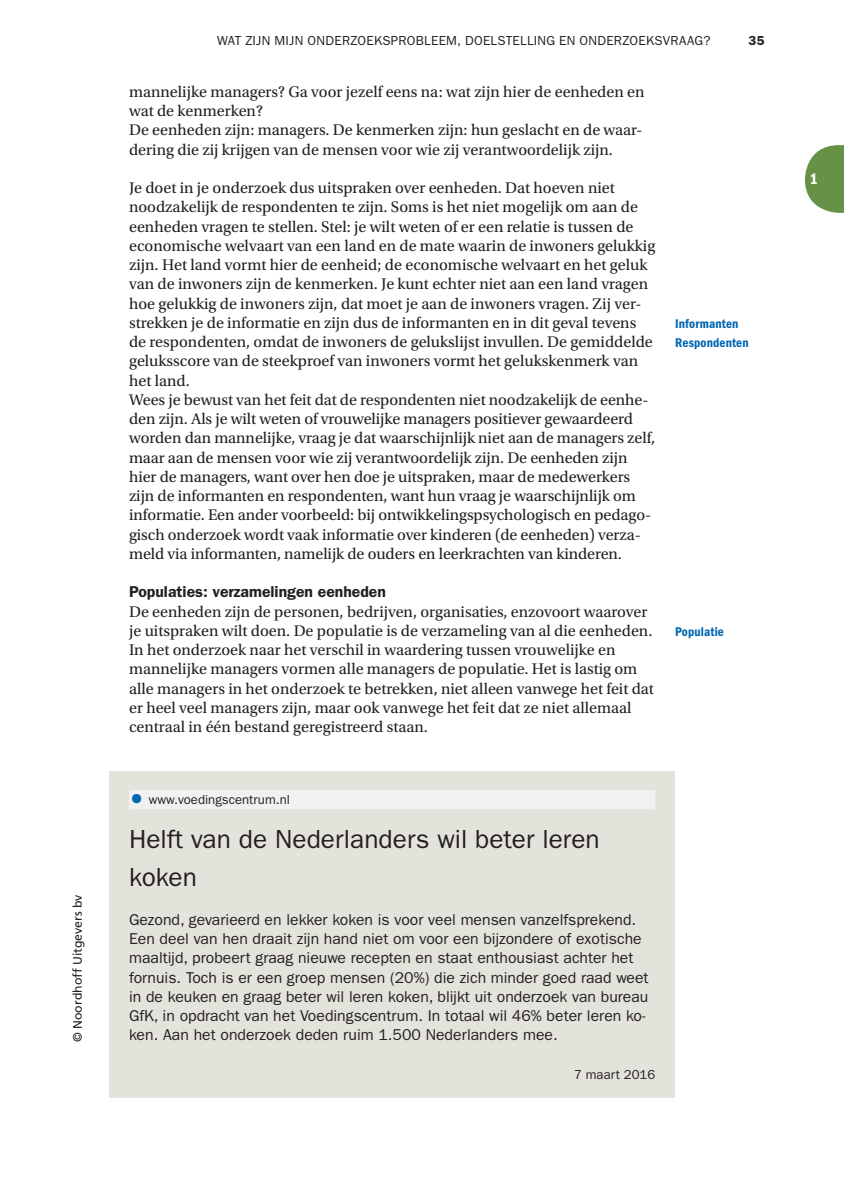
<style>
.page{position:relative;width:844px;height:1191px;background:#fff}
.page>*{position:absolute;margin:0;border:0;box-sizing:border-box;transform-origin:0 0}
.t1{font:26.25px/38.5px "ITC Franklin Gothic Std";color:#231f20}
.t2{font:16.1px/19.2px "Utopia Std";color:#231f20}
.t3{font:15.75px/19.2px "ITC Franklin Gothic Std";color:#231f20}
.t4{font:600 15.75px "ITC Franklin Gothic Std";color:#231f20}
.t5{font:15.75px "ITC Franklin Gothic Std Dm Cd";color:#fff}
.t6{font:13.12px "ITC Franklin Gothic Std";letter-spacing:.015em;color:#231f20}
.t7{font:13.12px/19.2px "ITC Franklin Gothic Std Dm Cd";letter-spacing:.01em;color:#0067b1}
.t8{font:600 13.12px "ITC Franklin Gothic Std";color:#231f20}
.t9{font:12.25px "Frutiger LT Std";color:#231f20}
</style>
<div class="page">
<svg style="left:804px;top:145px;width:39px;height:68px"></svg>
<div style="left:109px;top:771px;width:566px;height:327px;background:#e3e2db"></div>
<div style="left:129px;top:790px;width:526px;height:19px;background:#f1f1f2"></div>
<p class="t9" style="left:72px;top:1042px;width:149px;rotate:-90deg">© Noordhoff Uitgevers bv</p>
<p class="t6" style="left:217px;top:35px;width:495px">WAT ZIJN MIJN ONDERZOEKSPROBLEEM, DOELSTELLING EN ONDERZOEKSVRAAG?</p>
<p class="t8" style="left:748px;top:35px;width:18px">35</p>
<p class="t2" style="left:129px;top:83px;width:517px">mannelijke managers? Ga voor jezelf eens na: wat zijn hier de eenheden en wat de kenmerken?<br>De eenheden zijn: managers. De kenmerken zijn: hun geslacht en de waar&shy;dering die zij krijgen van de mensen voor wie zij verantwoordelijk zijn.</p>
<p class="t2" style="left:129px;top:180px;width:527px">Je doet in je onderzoek dus uitspraken over eenheden. Dat hoeven niet noodzakelijk de respondenten te zijn. Soms is het niet mogelijk om aan de eenheden vragen te stellen. Stel: je wilt weten of er een relatie is tussen de economische welvaart van een land en de mate waarin de inwoners gelukkig zijn. Het land vormt hier de eenheid; de economische welvaart en het geluk van de inwoners zijn de kenmerken. Je kunt echter niet aan een land vragen hoe gelukkig de inwoners zijn, dat moet je aan de inwoners vragen. Zij ver&shy;strekken je de informatie en zijn dus de informanten en in dit geval tevens de respondenten, omdat de inwoners de gelukslijst invullen. De gemiddelde geluksscore van de steekproef van inwoners vormt het gelukskenmerk van het land.<br>Wees je bewust van het feit dat de respondenten niet noodzakelijk de eenhe&shy;den zijn. Als je wilt weten of vrouwelijke managers positiever gewaardeerd worden dan mannelijke, vraag je dat waarschijnlijk niet aan de managers zelf, maar aan de mensen voor wie zij verantwoordelijk zijn. De eenheden zijn hier de managers, want over hen doe je uitspraken, maar de medewerkers zijn de informanten en respondenten, want hun vraag je waarschijnlijk om informatie. Een ander voorbeeld: bij ontwikkelingspsychologisch en pedago&shy;gisch onderzoek wordt vaak informatie over kinderen (de eenheden) verza&shy;meld via informanten, namelijk de ouders en leerkrachten van kinderen.</p>
<p class="t4" style="left:129px;top:586px;width:258px">Populaties: verzamelingen eenheden</p>
<p class="t2" style="left:129px;top:603px;width:526px">De eenheden zijn de personen, bedrijven, organisaties, enzovoort waarover je uitspraken wilt doen. De populatie is de verzameling van al die eenheden.<br>In het onderzoek naar het verschil in waardering tussen vrouwelijke en mannelijke managers vormen alle managers de populatie. Het is lastig om alle managers in het onderzoek te betrekken, niet alleen vanwege het feit dat er heel veel managers zijn, maar ook vanwege het feit dat ze niet allemaal centraal in één bestand geregistreerd staan.</p>
<p class="t7" style="left:675px;top:315px;width:75px">Informanten<br>Respondenten</p>
<p class="t7" style="left:675px;top:623px;width:50px">Populatie</p>
<p class="t6" style="left:131px;top:794px;width:160px"><sup>1</sup> www.voedingscentrum.nl</p>
<h1 class="t1" style="left:129px;top:821px;width:472px">Helft van de Nederlanders wil beter leren koken</h1>
<p class="t3" style="left:129px;top:911px;width:521px">Gezond, gevarieerd en lekker koken is voor veel mensen vanzelfsprekend.<br>Een deel van hen draait zijn hand niet om voor een bijzondere of exotische maaltijd, probeert graag nieuwe recepten en staat enthousiast achter het fornuis. Toch is er een groep mensen (20%) die zich minder goed raad weet in de keuken en graag beter wil leren koken, blijkt uit onderzoek van bureau GfK, in opdracht van het Voedingscentrum. In totaal wil 46% beter leren ko&shy;ken. Aan het onderzoek deden ruim 1.500 Nederlanders mee.</p>
<p class="t6" style="left:574px;top:1069px;width:83px">7 maart 2016</p>
<p class="t5" style="left:809px;top:173px;width:10px">1</p>
</div>
